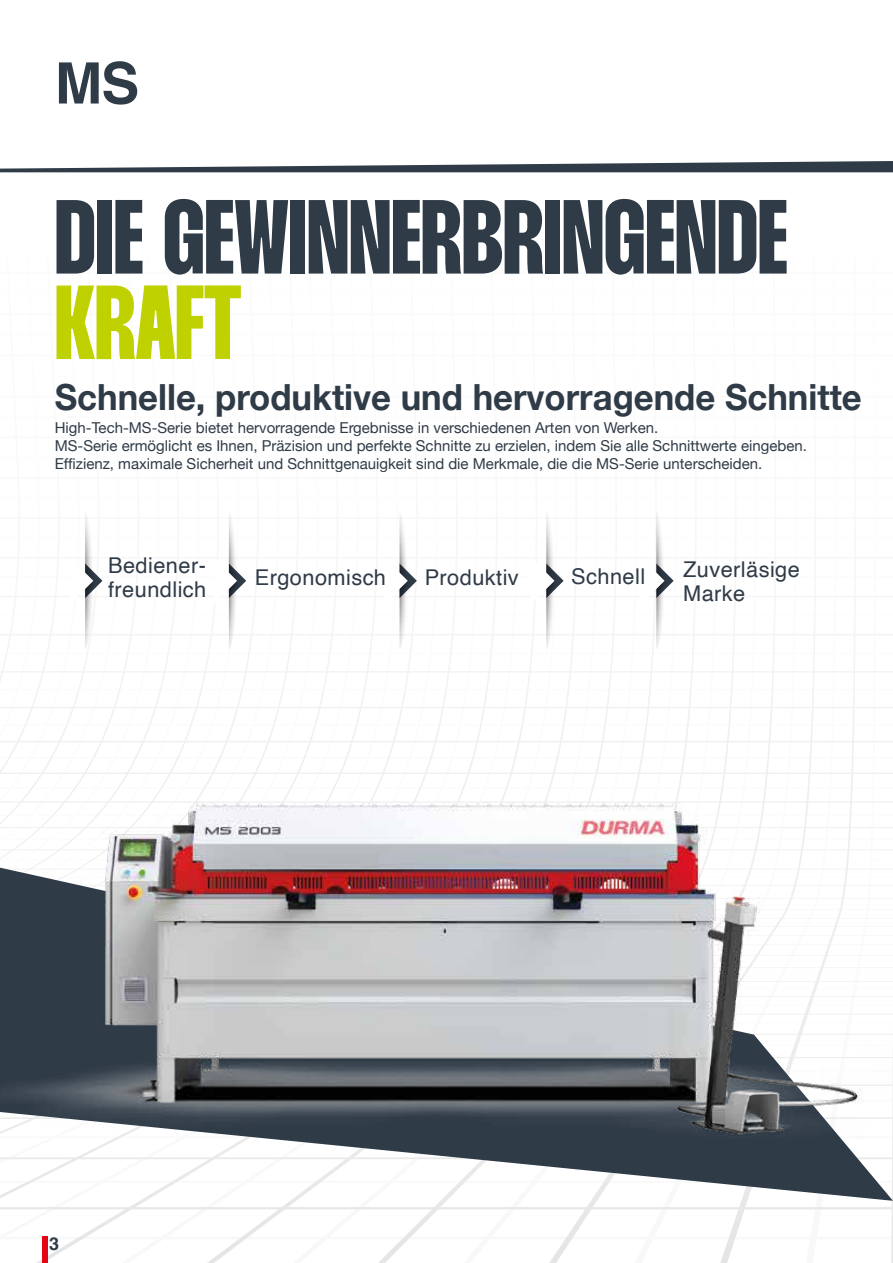
<style>
.page{position:relative;width:893px;height:1263px;background:#fff}
.page>*{position:absolute;margin:0;border:0;box-sizing:border-box;transform-origin:0 0}
.t1{font:105px "Thunder Bold LC";color:#2f3b47}
.t2{font:105px "Thunder Bold LC";letter-spacing:-.005em;color:#c0d101}
.t3{font:700 57.15px "Helvetica";color:#2f3b47}
.t4{font:700 36px "Helvetica Neue";color:#2f3b47;scale:.96 1}
.t5{font:21.75px/24.2px "Helvetica";letter-spacing:.02em;color:#2f3b47}
.t6{font:700 18px "Helvetica";color:#2f3b47}
.t7{font:15px/18px "Helvetica Neue";color:#2f3b47}
</style>
<div class="page">
<svg style="left:0;top:161px;width:893px;height:11px"></svg>
<div style="left:42px;top:1237px;width:6px;height:26px;background:#e30613"></div>
<svg style="left:84px;top:514px;width:18px;height:98px"></svg>
<svg style="left:228px;top:513px;width:18px;height:99px"></svg>
<svg style="left:398px;top:515px;width:19px;height:97px"></svg>
<svg style="left:545px;top:515px;width:19px;height:97px"></svg>
<svg style="left:654px;top:513px;width:20px;height:99px"></svg>
<img style="left:0;top:612px;width:893px;height:631px">
<img style="left:812px;top:617px;width:81px;height:582px">
<h2 class="t3" style="left:55px;top:49px;width:86px">MS</h2>
<h1 class="t1" style="left:55px;top:179px;width:734px">DIE GEWINNERBRINGENDE</h1>
<h1 class="t2" style="left:55px;top:265px;width:188px">KRAFT</h1>
<h3 class="t4" style="left:55px;top:369px;width:842px">Schnelle, produktive und hervorragende Schnitte</h3>
<p class="t7" style="left:55px;top:420px;width:754px">High-Tech-MS-Serie bietet hervorragende Ergebnisse in verschiedenen Arten von Werken.<br>MS-Serie ermöglicht es Ihnen, Präzision und perfekte Schnitte zu erzielen, indem Sie alle Schnittwerte eingeben.<br>Effizienz, maximale Sicherheit und Schnittgenauigkeit sind die Merkmale, die die MS-Serie unterscheiden.</p>
<h3 class="t5" style="left:108px;top:554px;width:100px">Bediener&shy;freundlich</h3>
<h3 class="t5" style="left:683px;top:558px;width:118px">Zuverläsige<br>Marke</h3>
<h3 class="t5" style="left:255px;top:566px;width:133px">Ergonomisch</h3>
<h3 class="t5" style="left:425px;top:566px;width:96px">Produktiv</h3>
<h3 class="t5" style="left:571px;top:565px;width:75px">Schnell</h3>
<p class="t6" style="left:49px;top:1232px;width:12px">3</p>
</div>
